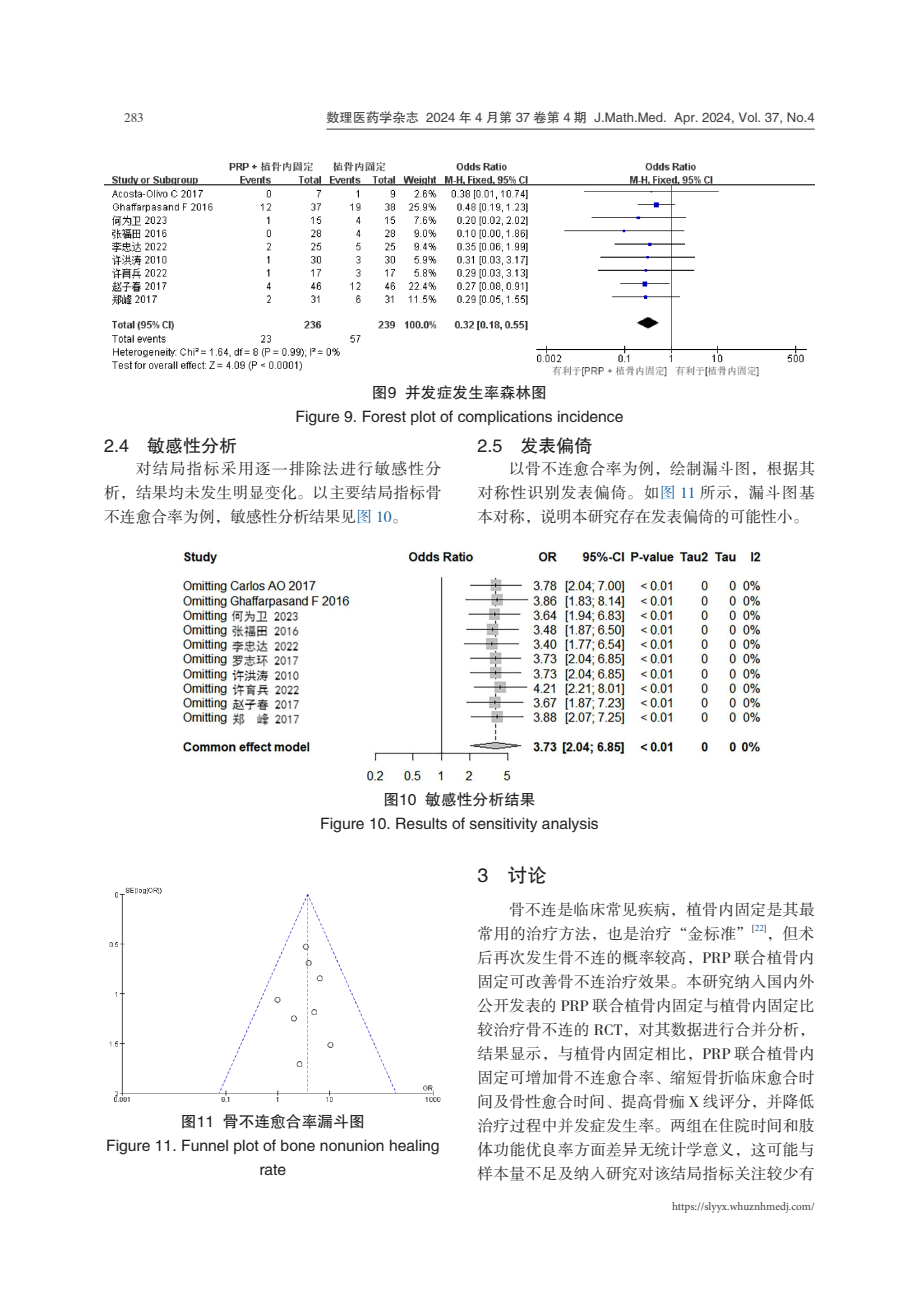
<style>
.page{position:relative;width:919px;height:1289px;background:#fff}
.page>*{position:absolute;margin:0;border:0;box-sizing:border-box;transform-origin:0 0}
._12_正文一级标题{font:19.5px "FZHTK GBK1 0";color:#231f20}
._13_正文二级标题{font:18px "FZHTK GBK1 0";color:#231f20}
._11_正文{font:15.75px/24px "FZSSK GBK1 0";letter-spacing:.02em;color:#231f20;text-align:justify}
._15_图表名{font:15.75px/24px "FZHTK GBK1 0";color:#231f20;text-align:center}
.t1{font:13.2px "FZHTK GBK1 0";color:#3e3e3f}
.t2{font:13.2px "FZSSK GBK1 0";color:#3e3e3f}
.t3{font:11.25px "Minion Pro";color:#3e3e3f}
._11_正文-2{font:9.15px "FZSSK GBK1 0";color:#231f20}
.s1{color:#175d9e}
</style>
<div class="page">
<hr style="left:326px;top:129px;width:488px;height:1px;background:#3e3e3f">
<img style="left:182px;top:551px;width:579px;height:232px">
<img style="left:109px;top:887px;width:332px;height:215px">
<img style="left:104px;top:162px;width:710px;height:215px">
<p class="t2" style="left:124px;top:111px;width:21px">283</p>
<p class="t1" style="left:326px;top:111px;width:490px">数理医药学杂志 2024 年 4 月第 37 卷第 4 期 J.Math.Med. Apr. 2024, Vol. 37, No.4</p>
<p class="_15_图表名" style="left:372px;top:380px;width:176px">图9 并发症发生率森林图</p>
<p class="_15_图表名" style="left:295px;top:404px;width:329px">Figure 9. Forest plot of complications incidence</p>
<p class="_13_正文二级标题" style="left:104px;top:436px;width:134px">2.4 敏感性分析</p>
<p class="_11_正文" style="left:104px;top:457px;width:338px;text-indent:32px">对结局指标采用逐一排除法进行敏感性分析，结果均未发生明显变化。以主要结局指标骨不连愈合率为例，敏感性分析结果见<span class="s1">图 10</span>。</p>
<p class="_13_正文二级标题" style="left:477px;top:436px;width:116px">2.5 发表偏倚</p>
<p class="_11_正文" style="left:477px;top:457px;width:339px;text-indent:32px">以骨不连愈合率为例，绘制漏斗图，根据其对称性识别发表偏倚。如<span class="s1">图 11</span> 所示，漏斗图基本对称，说明本研究存在发表偏倚的可能性小。</p>
<p class="_15_图表名" style="left:383px;top:787px;width:154px">图10 敏感性分析结果</p>
<p class="_15_图表名" style="left:320px;top:811px;width:280px">Figure 10. Results of sensitivity analysis</p>
<p class="_15_图表名" style="left:181px;top:1110px;width:185px">图11 骨不连愈合率漏斗图</p>
<p class="_15_图表名" style="left:106px;top:1134px;width:335px">Figure 11. Funnel plot of bone nonunion healing rate</p>
<p class="_12_正文一级标题" style="left:477px;top:864px;width:71px">3 讨论</p>
<p class="_11_正文" style="left:477px;top:898px;width:339px;text-indent:32px">骨不连是临床常见疾病，植骨内固定是其最常用的治疗方法，也是治疗“金标准”</p>
<p class="_11_正文-2" style="left:752px;top:923px;width:16px">[<span class="s1">22</span>]</p>
<p class="_11_正文" style="left:477px;top:922px;width:339px;text-indent:289px">，但术后再次发生骨不连的概率较高，PRP 联合植骨内固定可改善骨不连治疗效果。本研究纳入国内外公开发表的 PRP 联合植骨内固定与植骨内固定比较治疗骨不连的 RCT，对其数据进行合并分析，结果显示，与植骨内固定相比，PRP 联合植骨内固定可增加骨不连愈合率、缩短骨折临床愈合时间及骨性愈合时间、提高骨痂 X 线评分，并降低治疗过程中并发症发生率。两组在住院时间和肢体功能优良率方面差异无统计学意义，这可能与样本量不足及纳入研究对该结局指标关注较少有</p>
<p class="t3" style="left:672px;top:1198px;width:144px">https://slyyx.whuznhmedj.com/</p>
</div>
